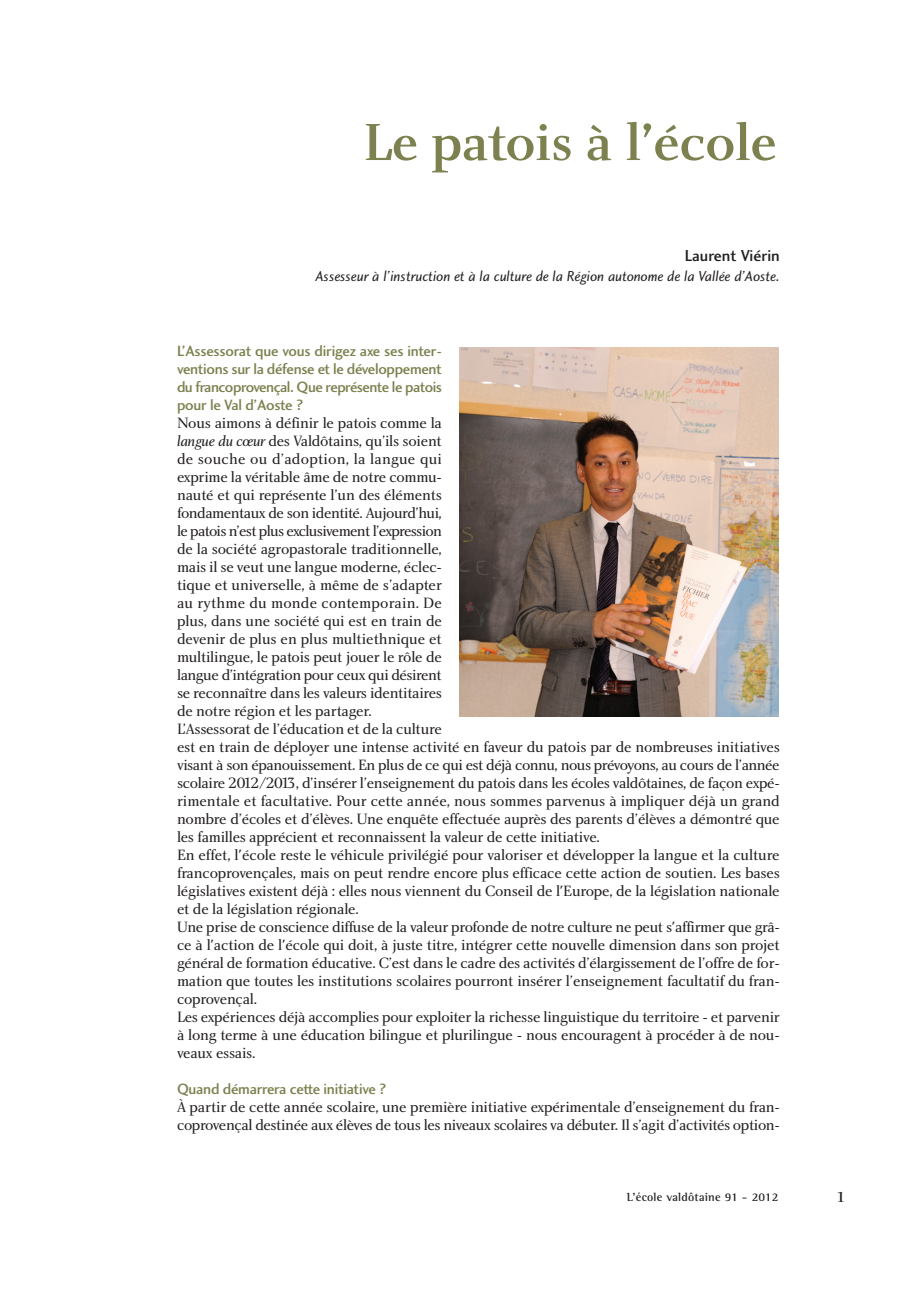
<style>
.page{position:relative;width:920px;height:1290px;background:#fff}
.page>*{position:absolute;margin:0;border:0;box-sizing:border-box;transform-origin:0 0}
.t1{font:54px "Charlotte Medium Plain";letter-spacing:-.02em;color:#7d814f}
.t2{font:16.5px "Charlotte Sans Medium Plain";color:#231f20}
.t3{font:15.45px/18px "Charlotte Book Plain";letter-spacing:-.02em;color:#231f20}
.t4{font:15.45px/18px "Charlotte Sans Medium Plain";letter-spacing:-.03em;color:#7d814f;text-align:justify}
.t5{font:15px "Charlotte Sans Book Italic Plain";color:#231f20}
.t6{font:15px "Charlotte Medium Plain";color:#231f20}
.t7{font:700 12px "Rotis Semi Serif";letter-spacing:.015em;color:#231f20}
.s1{font-family:"Charlotte Book Italic Plain"}
</style>
<div class="page">
<img style="left:460px;top:348px;width:319px;height:368px">
<h1 class="t1" style="left:363px;top:122px;width:416px">Le patois à l’école</h1>
<p class="t2" style="left:685px;top:249px;width:97px">Laurent Viérin</p>
<p class="t5" style="left:316px;top:270px;width:466px">Assesseur à l’instruction et à la culture de la Région autonome de la Vallée d’Aoste.</p>
<p class="t4" style="left:177px;top:343px;width:266px">L’Assessorat que vous dirigez axe ses inter&shy;ventions sur la défense et le développement du francoprovençal. Que représente le patois pour le Val d’Aoste ?</p>
<p class="t3" style="left:177px;top:415px;width:604px">Nous aimons à définir le patois comme la<br><span class="s1">langue du cœur</span> des Valdôtains, qu’ils soient<br>de souche ou d’adoption, la langue qui<br>exprime la véritable âme de notre commu-<br>nauté et qui représente l’un des éléments<br>fondamentaux de son identité. Aujourd’hui,<br>le patois n’est plus exclusivement l’expression<br>de la société agropastorale traditionnelle,<br>mais il se veut une langue moderne, éclec-<br>tique et universelle, à même de s’adapter<br>au rythme du monde contemporain. De<br>plus, dans une société qui est en train de<br>devenir de plus en plus multiethnique et<br>multilingue, le patois peut jouer le rôle de<br>langue d’intégration pour ceux qui désirent<br>se reconnaître dans les valeurs identitaires<br>de notre région et les partager.<br>L’Assessorat de l’éducation et de la culture<br>est en train de déployer une intense activité en faveur du patois par de nombreuses initiatives visant à son épanouissement. En plus de ce qui est déjà connu, nous prévoyons, au cours de l’année scolaire 2012/2013, d’insérer l’enseignement du patois dans les écoles valdôtaines, de façon expé&shy;rimentale et facultative. Pour cette année, nous sommes parvenus à impliquer déjà un grand nombre d’écoles et d’élèves. Une enquête effectuée auprès des parents d’élèves a démontré que les familles apprécient et reconnaissent la valeur de cette initiative.<br>En effet, l'école reste le véhicule privilégié pour valoriser et développer la langue et la culture francoprovençales, mais on peut rendre encore plus efficace cette action de soutien. Les bases législatives existent déjà : elles nous viennent du Conseil de l'Europe, de la législation nationale et de la législation régionale.<br>Une prise de conscience diffuse de la valeur profonde de notre culture ne peut s'affirmer que grâ&shy;ce à l'action de l'école qui doit, à juste titre, intégrer cette nouvelle dimension dans son projet général de formation éducative. C’est dans le cadre des activités d’élargissement de l’offre de for&shy;mation que toutes les institutions scolaires pourront insérer l’enseignement facultatif du fran&shy;coprovençal.<br>Les expériences déjà accomplies pour exploiter la richesse linguistique du territoire - et parvenir à long terme à une éducation bilingue et plurilingue - nous encouragent à procéder à de nou&shy;veaux essais.</p>
<p class="t4" style="left:177px;top:1081px;width:211px">Quand démarrera cette initiative ?</p>
<p class="t3" style="left:177px;top:1099px;width:604px">À partir de cette année scolaire, une première initiative expérimentale d’enseignement du fran&shy;coprovençal destinée aux élèves de tous les niveaux scolaires va débuter. Il s’agit d’activités option-</p>
<p class="t7" style="left:627px;top:1193px;width:153px">L’école valdôtaine 91 - 2012</p>
<p class="t6" style="left:837px;top:1191px;width:11px">1</p>
</div>
